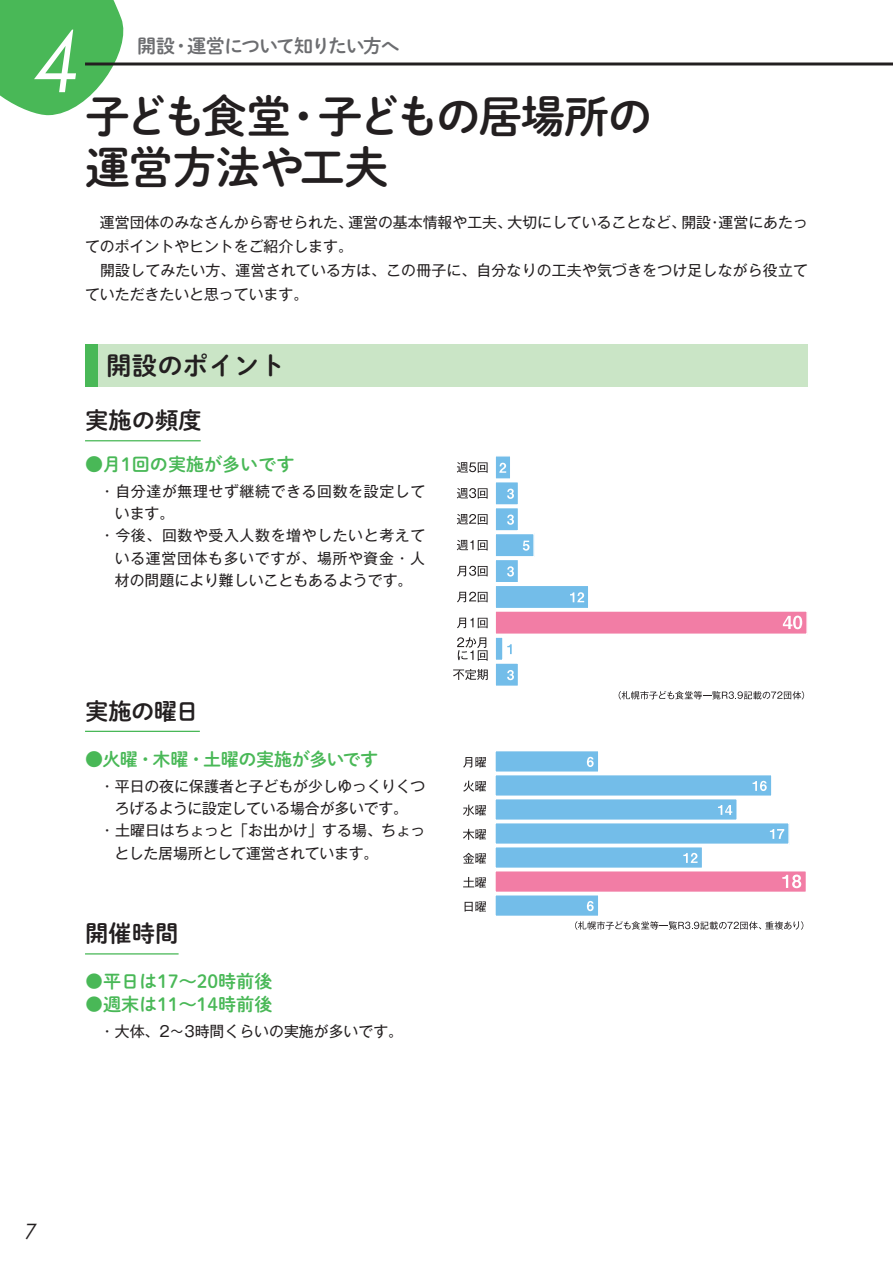
<style>
.page{position:relative;width:893px;height:1263px;background:#fff}
.page>*{position:absolute;margin:0;border:0;box-sizing:border-box;transform-origin:0 0}
.t1{font:italic 85.05px "Century Gothic Pro";color:#fff}
.t2{font:44.7px/51px "Shuei M Go Std B";letter-spacing:-.05em;color:#231f20}
.t3{font:25.5px "Shuei M Go Std B";color:#231f20}
.t4{font:23.4px "Shuei M Go Std B";color:#231f20}
.t5{font:italic 21.3px "Century Gothic Pro";color:#231f20}
.t6{font:19.2px "Shuei M Go Std B";letter-spacing:-.08em;color:#6c6d70}
.t7{font:18px "Shuei M Go Std B";color:#49b857}
.t8{font:18px "Shuei M Go Std B";letter-spacing:-.03em;color:#49b857}
.t9{font:14.85px/23.9px "Gothic MB101 Pro";color:#231f20}
.t10{font:14.85px "Gothic MB101 Pro";letter-spacing:.045em;color:#231f20}
.s1{font-family:"Gothic MB101 Pro"}
</style>
<div class="page">
<div style="left:85px;top:344px;width:723px;height:43px;background:#cae5c6"></div>
<svg style="left:0;top:0;width:133px;height:116px"></svg>
<hr style="left:85px;top:63px;width:808px;height:2px;background:#231f20">
<div style="left:85px;top:344px;width:13px;height:43px;background:#49b857"></div>
<hr style="left:85px;top:440px;width:116px;height:1px;background:#49b857">
<hr style="left:85px;top:731px;width:115px;height:1px;background:#49b857">
<hr style="left:85px;top:953px;width:94px;height:1px;background:#49b857">
<svg style="left:619px;top:691px;width:185px;height:9px"></svg>
<svg style="left:457px;top:462px;width:31px;height:11px"></svg>
<svg style="left:457px;top:488px;width:31px;height:11px"></svg>
<svg style="left:457px;top:514px;width:31px;height:11px"></svg>
<svg style="left:457px;top:540px;width:31px;height:10px"></svg>
<svg style="left:457px;top:566px;width:31px;height:10px"></svg>
<svg style="left:457px;top:592px;width:31px;height:10px"></svg>
<svg style="left:457px;top:618px;width:31px;height:10px"></svg>
<svg style="left:453px;top:669px;width:35px;height:11px"></svg>
<div style="left:495px;top:663px;width:24px;height:23px;background:#73bde9"></div>
<div style="left:494px;top:662px;width:25px;height:25px;border:2px solid #fff"></div>
<div style="left:495px;top:637px;width:8px;height:23px;background:#73bde9"></div>
<div style="left:494px;top:636px;width:10px;height:25px;border:2px solid #fff"></div>
<div style="left:495px;top:611px;width:312px;height:23px;background:#f27da5"></div>
<div style="left:494px;top:610px;width:314px;height:25px;border:2px solid #fff"></div>
<div style="left:495px;top:585px;width:94px;height:24px;background:#73bde9"></div>
<div style="left:494px;top:584px;width:95px;height:25px;border:2px solid #fff"></div>
<div style="left:495px;top:559px;width:24px;height:24px;background:#73bde9"></div>
<div style="left:494px;top:559px;width:25px;height:24px;border:2px solid #fff"></div>
<div style="left:495px;top:533px;width:39px;height:24px;background:#73bde9"></div>
<div style="left:494px;top:533px;width:41px;height:25px;border:2px solid #fff"></div>
<div style="left:495px;top:508px;width:24px;height:23px;background:#73bde9"></div>
<div style="left:494px;top:507px;width:25px;height:25px;border:2px solid #fff"></div>
<div style="left:495px;top:482px;width:24px;height:23px;background:#73bde9"></div>
<div style="left:494px;top:481px;width:25px;height:25px;border:2px solid #fff"></div>
<div style="left:495px;top:456px;width:16px;height:23px;background:#73bde9"></div>
<div style="left:494px;top:455px;width:17px;height:25px;border:2px solid #fff"></div>
<svg style="left:499px;top:463px;width:7px;height:10px"></svg>
<svg style="left:507px;top:489px;width:7px;height:10px"></svg>
<svg style="left:507px;top:514px;width:7px;height:11px"></svg>
<svg style="left:523px;top:541px;width:6px;height:10px"></svg>
<svg style="left:507px;top:566px;width:7px;height:11px"></svg>
<svg style="left:570px;top:592px;width:14px;height:10px"></svg>
<svg style="left:507px;top:644px;width:5px;height:10px"></svg>
<svg style="left:507px;top:670px;width:7px;height:10px"></svg>
<svg style="left:783px;top:616px;width:19px;height:13px"></svg>
<svg style="left:457px;top:637px;width:31px;height:24px"></svg>
<svg style="left:463px;top:757px;width:23px;height:11px"></svg>
<svg style="left:463px;top:781px;width:23px;height:11px"></svg>
<svg style="left:463px;top:805px;width:23px;height:11px"></svg>
<svg style="left:463px;top:829px;width:23px;height:11px"></svg>
<svg style="left:463px;top:853px;width:23px;height:11px"></svg>
<svg style="left:463px;top:877px;width:23px;height:11px"></svg>
<svg style="left:465px;top:901px;width:21px;height:11px"></svg>
<svg style="left:575px;top:921px;width:228px;height:9px"></svg>
<div style="left:495px;top:751px;width:104px;height:21px;background:#73bde9"></div>
<div style="left:494px;top:750px;width:105px;height:23px;border:2px solid #fff"></div>
<div style="left:495px;top:775px;width:277px;height:21px;background:#73bde9"></div>
<div style="left:494px;top:774px;width:279px;height:23px;border:2px solid #fff"></div>
<div style="left:495px;top:799px;width:242px;height:21px;background:#73bde9"></div>
<div style="left:494px;top:798px;width:244px;height:23px;border:2px solid #fff"></div>
<div style="left:495px;top:823px;width:294px;height:21px;background:#73bde9"></div>
<div style="left:494px;top:822px;width:296px;height:23px;border:2px solid #fff"></div>
<div style="left:495px;top:847px;width:208px;height:21px;background:#73bde9"></div>
<div style="left:494px;top:846px;width:209px;height:23px;border:2px solid #fff"></div>
<div style="left:495px;top:871px;width:311px;height:21px;background:#f27da5"></div>
<div style="left:494px;top:870px;width:313px;height:23px;border:2px solid #fff"></div>
<div style="left:495px;top:895px;width:104px;height:21px;background:#73bde9"></div>
<div style="left:494px;top:894px;width:105px;height:23px;border:2px solid #fff"></div>
<svg style="left:782px;top:874px;width:19px;height:14px"></svg>
<svg style="left:718px;top:805px;width:14px;height:10px"></svg>
<svg style="left:753px;top:781px;width:14px;height:10px"></svg>
<svg style="left:587px;top:757px;width:7px;height:10px"></svg>
<svg style="left:770px;top:829px;width:14px;height:10px"></svg>
<svg style="left:683px;top:853px;width:15px;height:10px"></svg>
<svg style="left:587px;top:901px;width:7px;height:10px"></svg>
<h1 class="t1" style="left:36px;top:11px;width:49px">4</h1>
<p class="t6" style="left:137px;top:32px;width:264px">開設・運営について知りたい方へ</p>
<h2 class="t2" style="left:85px;top:89px;width:569px">子ども食堂・子どもの居場所の運営方法や工夫</h2>
<p class="t9" style="left:85px;top:208px;width:724px">　運営団体のみなさんから寄せられた、運営の基本情報や工夫、大切にしていることなど、開設・運営にあたってのポイントやヒントをご紹介します。<br>　開設してみたい方、運営されている方は、この冊子に、自分なりの工夫や気づきをつけ足しながら役立てていただきたいと思っています。</p>
<h3 class="t3" style="left:106px;top:347px;width:180px">開設のポイント</h3>
<h3 class="t4" style="left:85px;top:403px;width:118px">実施の頻度</h3>
<p class="t7" style="left:85px;top:451px;width:211px"><span class="s1">●</span>月1回の実施が多いです</p>
<p class="t10" style="left:100px;top:479px;width:327px">・自分達が無理せず継続できる回数を設定して</p>
<p class="t9" style="left:115px;top:499px;width:61px">います。</p>
<p class="t10" style="left:100px;top:523px;width:327px">・今後、回数や受入人数を増やしたいと考えて</p>
<p class="t10" style="left:115px;top:546px;width:312px">いる運営団体も多いですが、場所や資金・人</p>
<p class="t9" style="left:115px;top:566px;width:299px">材の問題により難しいこともあるようです。</p>
<h3 class="t4" style="left:85px;top:694px;width:115px">実施の曜日</h3>
<p class="t8" style="left:85px;top:746px;width:295px"><span class="s1">●</span>火曜・木曜・土曜の実施が多いです</p>
<p class="t9" style="left:100px;top:772px;width:327px">・平日の夜に保護者と子どもが少しゆっくりくつ</p>
<p class="t9" style="left:115px;top:794px;width:295px">ろげるように設定している場合が多いです。</p>
<p class="t9" style="left:100px;top:817px;width:327px">・土曜日はちょっと「お出かけ」する場、ちょっ</p>
<p class="t9" style="left:115px;top:839px;width:265px">とした居場所として運営されています。</p>
<h3 class="t4" style="left:85px;top:916px;width:95px">開催時間</h3>
<p class="t7" style="left:85px;top:968px;width:189px">●平日は17～20時前後</p>
<p class="t7" style="left:85px;top:990px;width:189px">●週末は11～14時前後</p>
<p class="t9" style="left:100px;top:1017px;width:305px">・大体、2～3時間くらいの実施が多いです。</p>
<h3 class="t5" style="left:26px;top:1218px;width:13px">7</h3>
</div>
